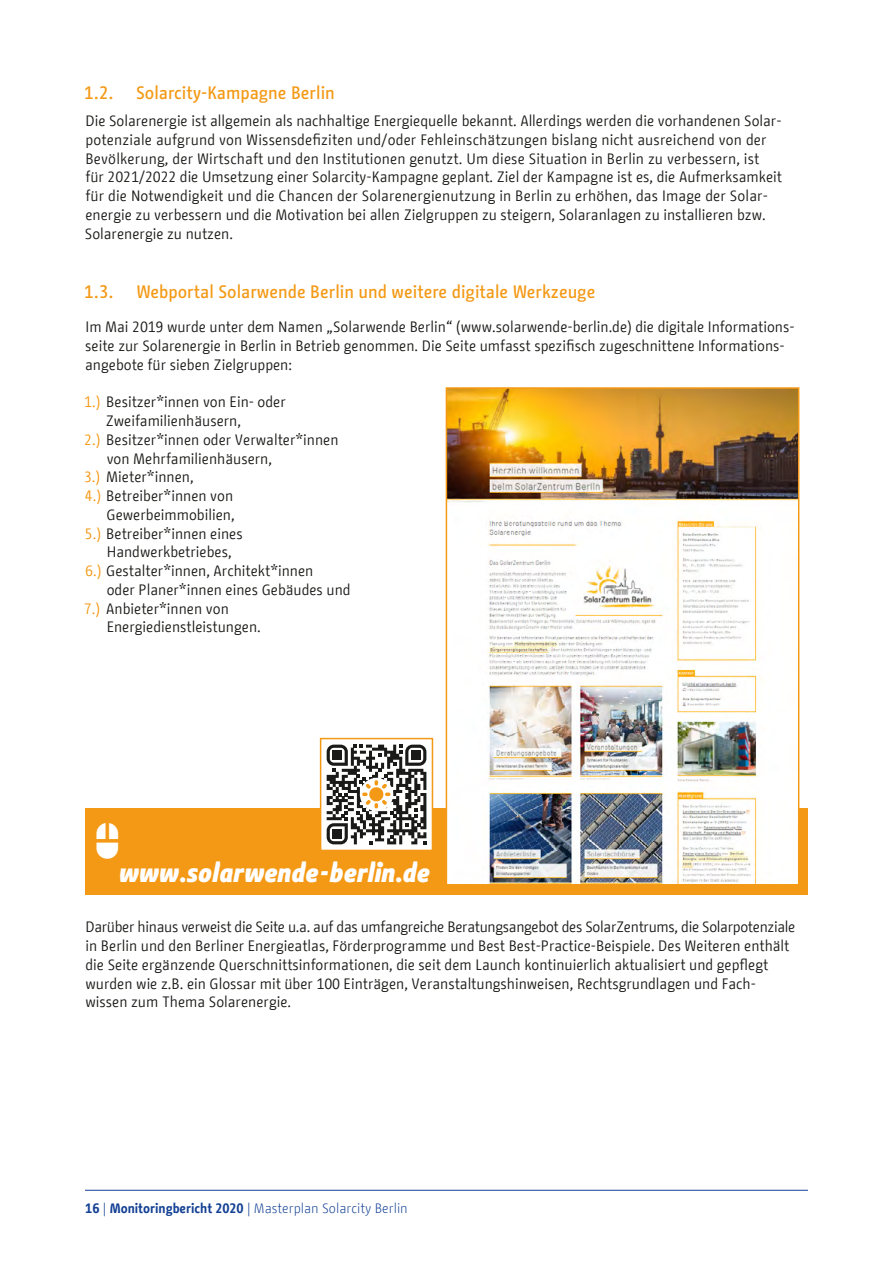
<style>
.page{position:relative;width:893px;height:1263px;background:#fff}
.page>*{position:absolute;margin:0;border:0;box-sizing:border-box;transform-origin:0 0}
.t1{font:italic 900 27px "BMF Change";color:#fff}
.t2{font:500 18px "BMF Change";color:#f49915}
.t3{font:15px/18.8px "BMF Change";color:#1a1a18}
.t4{font:300 13.5px "BMF Change";color:#134094}
.s1{color:#f49812}
.s2{font-weight:700}
</style>
<div class="page">
<hr style="left:85px;top:1190px;width:723px;height:1px;background:#134094">
<div style="left:85px;top:808px;width:723px;height:87px;background:#f49915"></div>
<div style="left:320px;top:738px;width:113px;height:113px;background:#fff;border:2px solid #f49915"></div>
<svg style="left:327px;top:745px;width:99px;height:99px"></svg>
<img style="left:449px;top:390px;width:347px;height:492px">
<div style="left:446px;top:387px;width:353px;height:498px;border:2px solid #f49915"></div>
<p class="t2" style="left:85px;top:80px;width:252px">1.2. Solarcity-Kampagne Berlin</p>
<p class="t3" style="left:85px;top:111px;width:699px">Die Solarenergie ist allgemein als nachhaltige Energiequelle bekannt. Allerdings werden die vorhandenen Solar&shy;potenziale aufgrund von Wissensdefiziten und/oder Fehleinschätzungen bislang nicht ausreichend von der Bevölkerung, der Wirtschaft und den Institutionen genutzt. Um diese Situation in Berlin zu verbessern, ist<br>für 2021/2022 die Umsetzung einer Solarcity-Kampagne geplant. Ziel der Kampagne ist es, die Aufmerksamkeit für die Notwendigkeit und die Chancen der Solarenergienutzung in Berlin zu erhöhen, das Image der Solar&shy;energie zu verbessern und die Motivation bei allen Zielgruppen zu steigern, Solaranlagen zu installieren bzw.<br>Solarenergie zu nutzen.</p>
<p class="t2" style="left:85px;top:279px;width:31px">1.3.</p>
<p class="t2" style="left:136px;top:279px;width:460px">Webportal Solarwende Berlin und weitere digitale Werkzeuge</p>
<p class="t3" style="left:85px;top:318px;width:711px">Im Mai 2019 wurde unter dem Namen „Solarwende Berlin“ (www.solarwende-berlin.de) die digitale Informations&shy;seite zur Solarenergie in Berlin in Betrieb genommen. Die Seite umfasst spezifisch zugeschnittene Informations&shy;angebote für sieben Zielgruppen:</p>
<p class="t3" style="left:84px;top:393px;width:203px"><span class="s1">1.)</span> Besitzer*innen von Ein- oder</p>
<p class="t3" style="left:106px;top:411px;width:137px">Zweifamilienhäusern,</p>
<p class="t3" style="left:84px;top:430px;width:256px"><span class="s1">2.)</span> Besitzer*innen oder Verwalter*innen</p>
<p class="t3" style="left:107px;top:449px;width:167px">von Mehrfamilienhäusern,</p>
<p class="t3" style="left:84px;top:468px;width:111px"><span class="s1">3.)</span> Mieter*innen,</p>
<p class="t3" style="left:85px;top:486px;width:150px"><span class="s1">4.)</span> Betreiber*innen von</p>
<p class="t3" style="left:107px;top:505px;width:130px">Gewerbeimmobilien,</p>
<p class="t3" style="left:85px;top:524px;width:159px"><span class="s1">5.)</span> Betreiber*innen eines</p>
<p class="t3" style="left:107px;top:543px;width:126px">Handwerkbetriebes,</p>
<p class="t3" style="left:85px;top:561px;width:230px"><span class="s1">6.)</span> Gestalter*innen, Architekt*innen</p>
<p class="t3" style="left:107px;top:580px;width:245px">oder Planer*innen eines Gebäudes und</p>
<p class="t3" style="left:84px;top:599px;width:146px"><span class="s1">7.)</span> Anbieter*innen von</p>
<p class="t3" style="left:107px;top:618px;width:156px">Energiedienstleistungen.</p>
<h1 class="t1" style="left:119px;top:853px;width:312px">www.solarwende-berlin.de</h1>
<p class="t3" style="left:85px;top:918px;width:711px">Darüber hinaus verweist die Seite u.a. auf das umfangreiche Beratungsangebot des SolarZentrums, die Solarpotenziale in Berlin und den Berliner Energieatlas, Förderprogramme und Best Best-Practice-Beispiele. Des Weiteren enthält die Seite ergänzende Querschnittsinformationen, die seit dem Launch kontinuierlich aktualisiert und gepflegt wurden wie z.B. ein Glossar mit über 100 Einträgen, Veranstaltungshinweisen, Rechtsgrundlagen und Fach&shy;wissen zum Thema Solarenergie.</p>
<p class="t4" style="left:85px;top:1199px;width:324px"><span class="s2">16</span> | <span class="s2">Monitoringbericht 2020</span> | Masterplan Solarcity Berlin</p>
</div>
